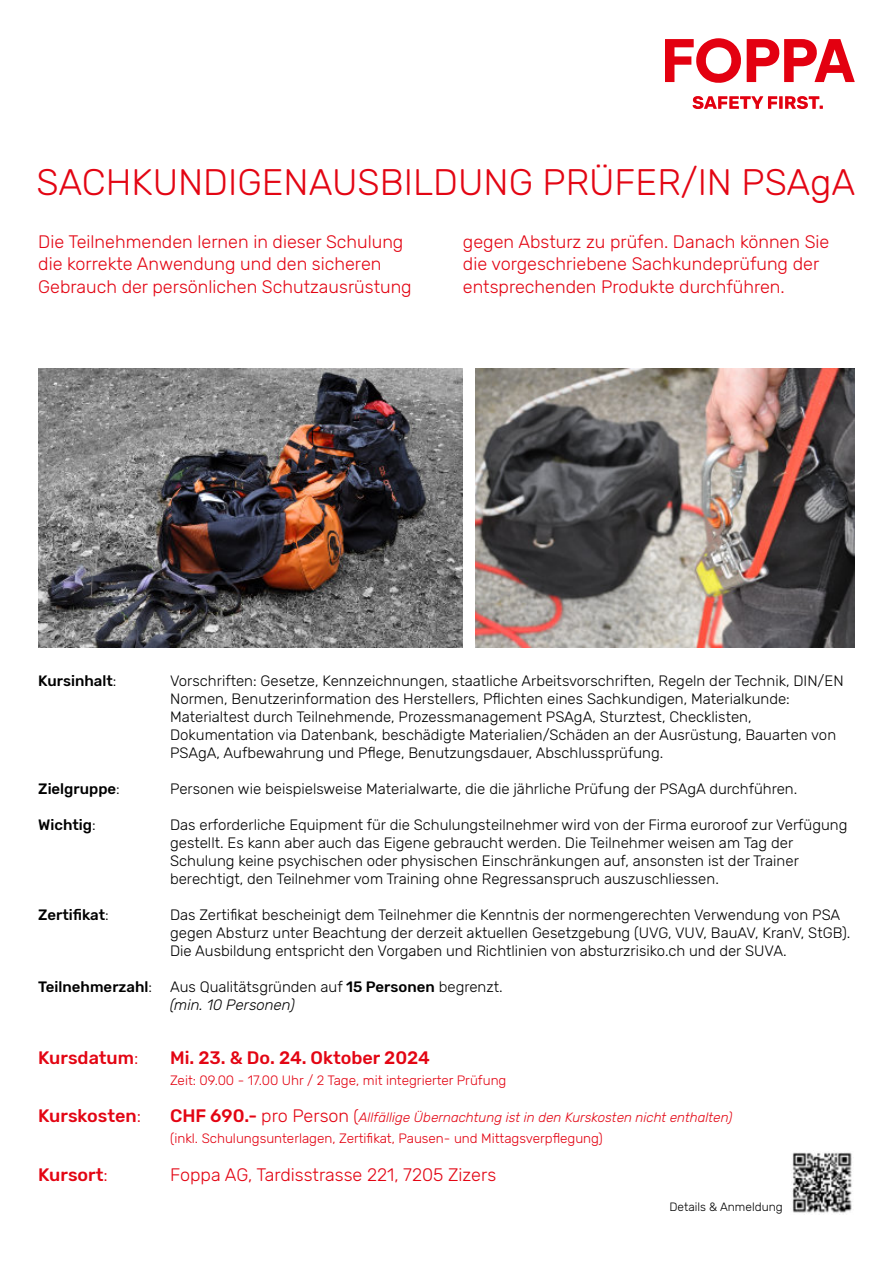
<style>
.page{position:relative;width:893px;height:1263px;background:#fff}
.page>*{position:absolute;margin:0;border:0;box-sizing:border-box;transform-origin:0 0}
.t1{font:300 36.75px "Rubik";color:#e30513}
.t2{font:300 18px/22.5px "Rubik";color:#e30513}
.t3{font:500 18px "Rubik";color:#e30513}
.t4{font:300 15px/18px "Rubik";color:#000}
.t5{font:500 15px "Rubik";color:#000}
.t6{font:300 13.5px/21px "Rubik";color:#e30010}
.t7{font:300 13.5px "Rubik";color:#e30513}
.t8{font:300 12px "Rubik";color:#000}
.s1{font-weight:300}
.s2{font-weight:500}
.s3{font-style:italic}
.s4{font-weight:500;font-size:18px;color:#e30513}
.s5{font-size:18px;color:#e30513}
.s6{font-size:16.5px;color:#e30513}
.s7{font-style:italic;color:#e30513}
</style>
<div class="page">
<img style="left:38px;top:369px;width:425px;height:278px">
<img style="left:475px;top:369px;width:380px;height:278px">
<img style="left:792px;top:1152px;width:60px;height:61px">
<svg style="left:665px;top:38px;width:190px;height:45px"></svg>
<svg style="left:693px;top:96px;width:130px;height:13px"></svg>
<h1 class="t1" style="left:37px;top:161px;width:820px">SACHKUNDIGENAUSBILDUNG PRÜFER/IN PSAgA</h1>
<p class="t2" style="left:38px;top:230px;width:375px">Die Teilnehmenden lernen in dieser Schulung die korrekte Anwendung und den sicheren<br>Gebrauch der persönlichen Schutzausrüstung</p>
<p class="t2" style="left:463px;top:230px;width:368px">gegen Absturz zu prüfen. Danach können Sie die vorgeschriebene Sachkundeprüfung der entsprechenden Produkte durchführen.</p>
<p class="t5" style="left:38px;top:671px;width:80px">Kursinhalt<span class="s1">:</span></p>
<p class="t4" style="left:170px;top:671px;width:675px">Vorschriften: Gesetze, Kennzeichnungen, staatliche Arbeitsvorschriften, Regeln der Technik, DIN/EN Normen, Benutzerinformation des Herstellers, Pflichten eines Sachkundigen, Materialkunde:<br>Materialtest durch Teilnehmende, Prozessmanagement PSAgA, Sturztest, Checklisten, Dokumentation via Datenbank, beschädigte Materialien/Schäden an der Ausrüstung, Bauarten von PSAgA, Aufbewahrung und Pflege, Benutzungsdauer, Abschlussprüfung.</p>
<p class="t5" style="left:38px;top:779px;width:83px">Zielgruppe<span class="s1">:</span></p>
<p class="t4" style="left:170px;top:779px;width:629px">Personen wie beispielsweise Materialwarte, die die jährliche Prüfung der PSAgA durchführen.</p>
<p class="t5" style="left:38px;top:815px;width:59px">Wichtig<span class="s1">:</span></p>
<p class="t4" style="left:170px;top:815px;width:679px">Das erforderliche Equipment für die Schulungsteilnehmer wird von der Firma euroroof zur Verfügung gestellt. Es kann aber auch das Eigene gebraucht werden. Die Teilnehmer weisen am Tag der Schulung keine psychischen oder physischen Einschränkungen auf, ansonsten ist der Trainer berechtigt, den Teilnehmer vom Training ohne Regressanspruch auszuschliessen.</p>
<p class="t5" style="left:38px;top:905px;width:72px">Zertifikat<span class="s1">:</span></p>
<p class="t4" style="left:170px;top:905px;width:682px">Das Zertifikat bescheinigt dem Teilnehmer die Kenntnis der normengerechten Verwendung von PSA gegen Absturz unter Beachtung der derzeit aktuellen Gesetzgebung (UVG, VUV, BauAV, KranV, StGB).<br>Die Ausbildung entspricht den Vorgaben und Richtlinien von absturzrisiko.ch und der SUVA.</p>
<p class="t4" style="left:170px;top:977px;width:334px;text-indent:-132px"><span class="s2">Teilnehmerzahl</span>: Aus Qualitätsgründen auf <span class="s2">15 Personen</span> begrenzt. <span class="s3">(min. 10 Personen)</span></p>
<p class="t3" style="left:38px;top:1047px;width:102px">Kursdatum<span class="s1">:</span></p>
<p class="t3" style="left:170px;top:1047px;width:261px">Mi. 23. &amp; Do. 24. Oktober 2024</p>
<p class="t7" style="left:170px;top:1072px;width:338px">Zeit: 09.00 - 17.00 Uhr / 2 Tage, mit integrierter Prüfung</p>
<p class="t3" style="left:38px;top:1105px;width:104px">Kurskosten<span class="s1">:</span></p>
<p class="t6" style="left:170px;top:1107px;width:564px"><span class="s4">CHF 690.-</span> <span class="s5">pro Person</span> <span class="s6">(</span><span class="s7">Allfällige Übernachtung ist in den Kurskosten nicht enthalten) </span>(inkl. Schulungsunterlagen, Zertifikat, Pausen- und Mittagsverpflegung)</p>
<p class="t3" style="left:38px;top:1164px;width:71px">Kursort<span class="s1">:</span></p>
<p class="t2" style="left:170px;top:1163px;width:328px">Foppa AG, Tardisstrasse 221, 7205 Zizers</p>
<p class="t8" style="left:669px;top:1199px;width:115px">Details &amp; Anmeldung</p>
</div>
